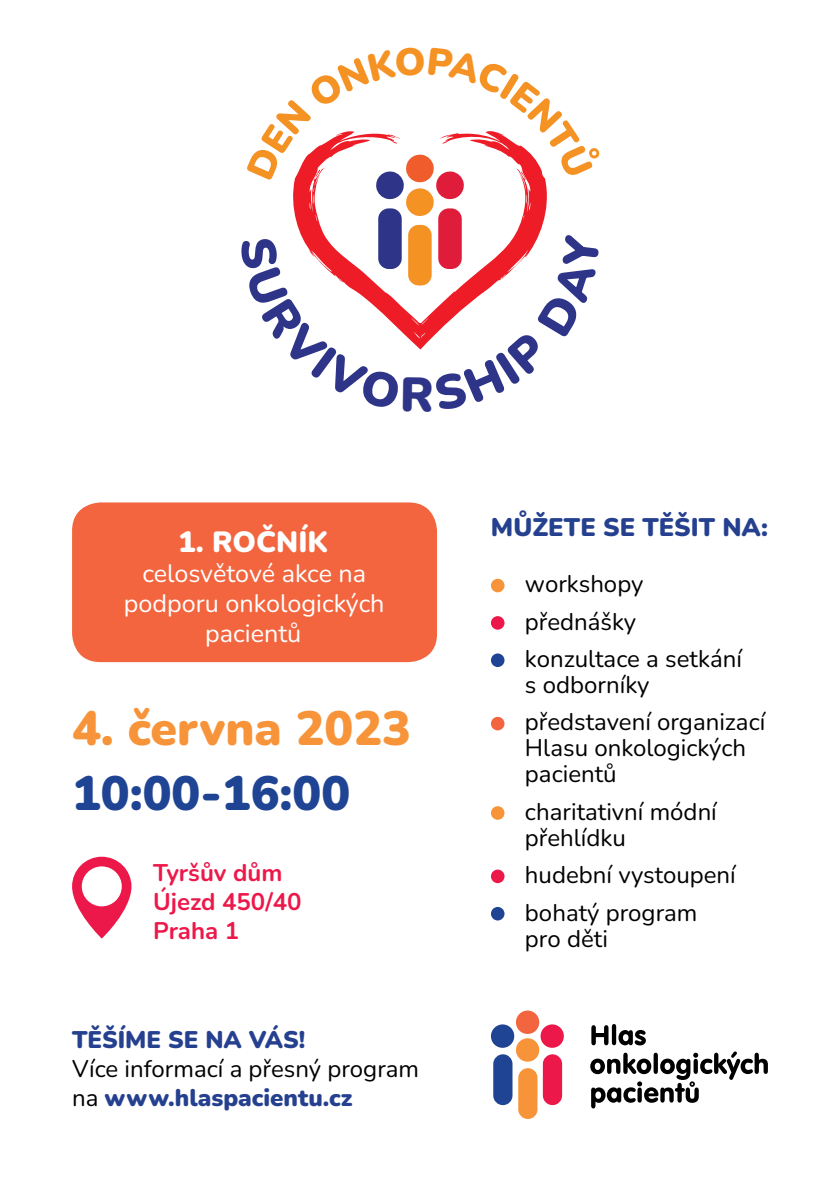
<style>
.page{position:relative;width:840px;height:1191px;background:#fff}
.page>*{position:absolute;margin:0;border:0;box-sizing:border-box;transform-origin:0 0}
.t1{font:900 48px "Nunito";color:#f7943a}
.t2{font:900 48px "Nunito";color:#1f4493}
.t3{font:900 29.2px "Nunito";color:#fff}
.t4{font:900 25.4px "Nunito";color:#25408f}
.t5{font:25.2px/30.2px "Nunito";color:#fff;text-align:center}
.t6{font:24px/37.4px "Nunito";color:#000}
.t7{font:700 24px/28.8px "Nunito";color:#ed184a}
.t8{font:900 24px "Nunito";color:#25408f}
.s1{font-weight:900;color:#25408f}
</style>
<div class="page">
<svg style="left:295px;top:217px;width:250px;height:18px"></svg>
<div style="left:72px;top:502px;width:365px;height:160px;background:#f2653e;border-radius:28px"></div>
<div style="left:490px;top:579px;width:14px;height:13px;background:#f7943a;border-radius:50%"></div>
<div style="left:490px;top:616px;width:14px;height:13px;background:#ed184a;border-radius:50%"></div>
<div style="left:490px;top:653px;width:14px;height:14px;background:#1f4493;border-radius:50%"></div>
<div style="left:490px;top:717px;width:14px;height:13px;background:#f2653e;border-radius:50%"></div>
<div style="left:490px;top:806px;width:14px;height:13px;background:#f7943a;border-radius:50%"></div>
<div style="left:490px;top:869px;width:14px;height:14px;background:#ed184a;border-radius:50%"></div>
<div style="left:490px;top:907px;width:14px;height:13px;background:#1f4493;border-radius:50%"></div>
<div style="left:490px;top:1024px;width:24px;height:23px;background:#1f4493;border-radius:50%"></div>
<div style="left:493px;top:1054px;width:19px;height:51px;background:#1f4493;border-radius:10px"></div>
<div style="left:540px;top:1024px;width:23px;height:23px;background:#ed184a;border-radius:50%"></div>
<div style="left:542px;top:1054px;width:19px;height:51px;background:#ed184a;border-radius:10px"></div>
<div style="left:515px;top:1010px;width:24px;height:24px;background:#f2653e;border-radius:50%"></div>
<div style="left:515px;top:1038px;width:24px;height:23px;background:#f7943a;border-radius:50%"></div>
<div style="left:518px;top:1068px;width:19px;height:51px;background:#f7943a;border-radius:10px"></div>
<svg style="left:591px;top:1024px;width:54px;height:21px"></svg>
<svg style="left:590px;top:1051px;width:177px;height:57px"></svg>
<svg style="left:72px;top:856px;width:59px;height:82px"></svg>
<svg style="left:293px;top:131px;width:254px;height:86px"></svg>
<svg style="left:301px;top:235px;width:238px;height:115px"></svg>
<p class="t3" style="left:178px;top:521px;width:152px">1. ročník</p>
<p class="t5" style="left:124px;top:557px;width:262px">celosvětové akce na podporu onkologických pacientů</p>
<h1 class="t1" style="left:72px;top:695px;width:340px">4. června 2023</h1>
<h1 class="t2" style="left:72px;top:760px;width:279px">10:00-16:00</h1>
<p class="t7" style="left:153px;top:857px;width:150px">Tyršův dům<br>Újezd 450/40<br>Praha 1</p>
<p class="t8" style="left:72px;top:1023px;width:234px">Těšíme se na Vás!</p>
<p class="t6" style="left:72px;top:1053px;width:348px;line-height:28.8px">Více informací a přesný program na <span class="s1">www.hlaspacientu.cz</span></p>
<p class="t4" style="left:490px;top:509px;width:278px">Můžete se těšit na:</p>
<p class="t6" style="left:524px;top:564px;width:218px">workshopy přednášky konzultace a setkání</p>
<p class="t6" style="left:524px;top:665px;width:242px">s odborníky představení organizací</p>
<p class="t6" style="left:524px;top:734px;width:222px;line-height:26px">Hlasu onkologických pacientů</p>
<p class="t6" style="left:524px;top:797px;width:193px;line-height:26px">charitativní módní přehlídku</p>
<p class="t6" style="left:524px;top:855px;width:212px">hudební vystoupení bohatý program</p>
<p class="t6" style="left:524px;top:918px;width:84px">pro děti</p>
</div>
